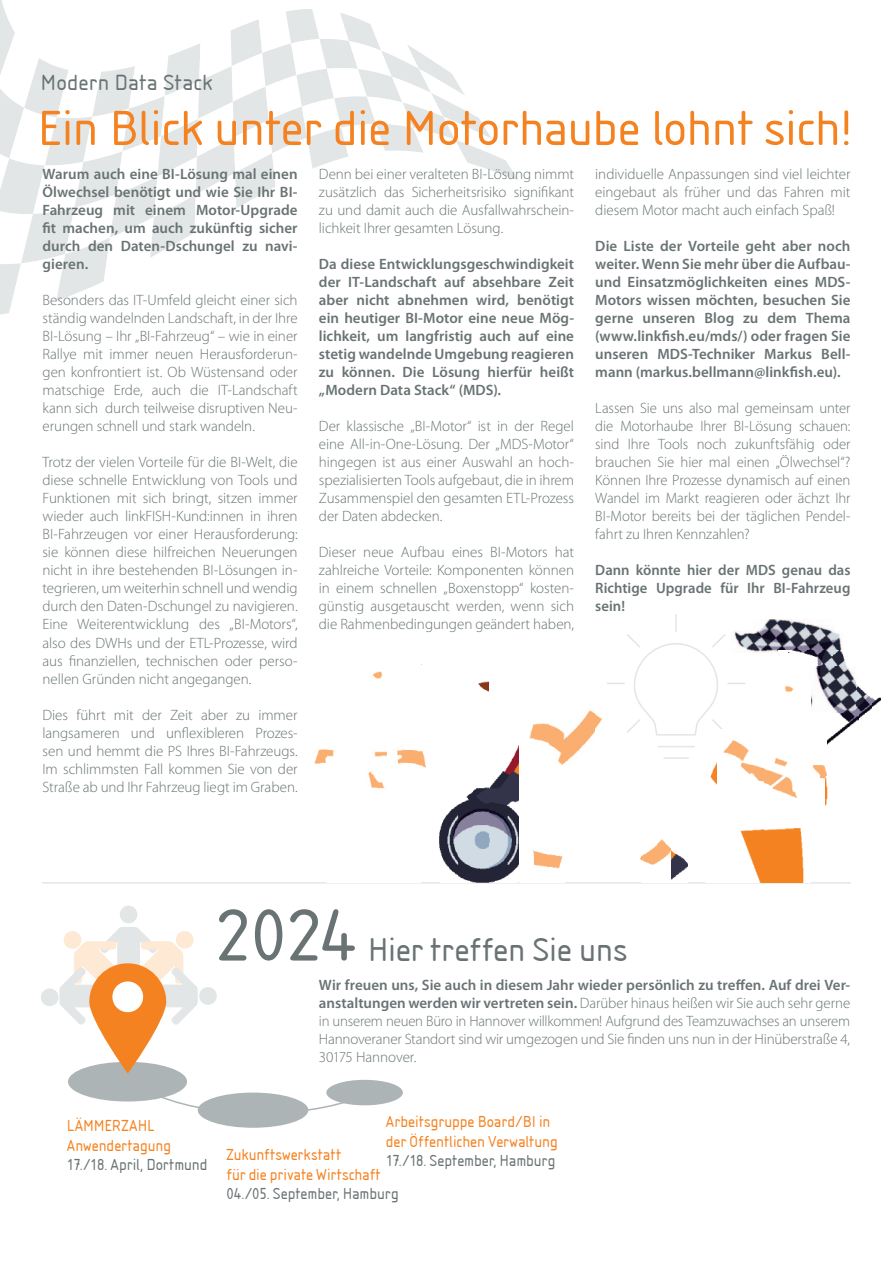
<style>
.page{position:relative;width:893px;height:1263px;background:#fff}
.page>*{position:absolute;margin:0;border:0;box-sizing:border-box;transform-origin:0 0}
.t1{font:76.95px "Isonorm Com";color:#697374;scale:1.05 1}
.t2{font:51.3px "Isonorm Com";letter-spacing:-.01em;color:#f58220;scale:1.05 1}
.t3{font:34.2px "Isonorm Com";letter-spacing:-.01em;color:#697374;scale:1.05 1}
.t4{font:22.8px "Isonorm Com";letter-spacing:.01em;color:#697374;scale:1.05 1}
.t5{font:16.5px/19.5px "Isonorm Com";letter-spacing:.005em;color:#f58220}
.t6{font:16.5px "Isonorm Com";letter-spacing:-.005em;color:#697374}
.t7{font:300 15px/18px "Myriad Pro";letter-spacing:-.005em;color:#697374;text-align:justify}
.t8{font:600 15px/18px "Myriad Pro";color:#697374;text-align:justify}
.s1{font-weight:600}
</style>
<div class="page">
<hr style="left:658px;top:746px;width:36px;height:1px;background:#e3e6e7">
<hr style="left:664px;top:757px;width:24px;height:2px;background:#e3e6e7">
<svg style="left:607px;top:615px;width:138px;height:121px"></svg>
<hr style="left:43px;top:882px;width:807px;height:2px;background:#e3e6e7">
<div style="left:198px;top:1092px;width:110px;height:36px;background:#adb4b6;border-radius:50%"></div>
<div style="left:68px;top:1062px;width:119px;height:39px;background:#adb4b6;border-radius:50%"></div>
<div style="left:120px;top:906px;width:17px;height:17px;background:#e3e6e7;border-radius:50%"></div>
<div style="left:120px;top:906px;width:17px;height:17px;border:2px solid #e3e6e7;border-radius:50%"></div>
<div style="left:42px;top:989px;width:16px;height:16px;background:#e3e6e7;border-radius:50%"></div>
<div style="left:41px;top:988px;width:18px;height:18px;border:2px solid #e3e6e7;border-radius:50%"></div>
<div style="left:200px;top:988px;width:16px;height:16px;background:#e3e6e7;border-radius:50%"></div>
<div style="left:199px;top:987px;width:18px;height:18px;border:2px solid #e3e6e7;border-radius:50%"></div>
<svg style="left:59px;top:927px;width:139px;height:146px"></svg>
<div style="left:326px;top:1080px;width:77px;height:25px;background:#adb4b6;border-radius:50%"></div>
<svg style="left:145px;top:1089px;width:226px;height:26px"></svg>
<img style="left:368px;top:671px;width:37px;height:118px">
<img style="left:326px;top:749px;width:8px;height:9px">
<img style="left:314px;top:749px;width:12px;height:15px">
<img style="left:405px;top:750px;width:16px;height:16px">
<img style="left:421px;top:751px;width:5px;height:17px">
<img style="left:731px;top:620px;width:111px;height:32px">
<img style="left:778px;top:651px;width:69px;height:15px">
<img style="left:811px;top:666px;width:46px;height:47px">
<img style="left:763px;top:685px;width:41px;height:197px">
<img style="left:857px;top:685px;width:16px;height:36px">
<img style="left:873px;top:698px;width:8px;height:9px">
<img style="left:732px;top:714px;width:31px;height:168px">
<img style="left:827px;top:713px;width:31px;height:32px">
<img style="left:716px;top:730px;width:16px;height:25px">
<img style="left:813px;top:765px;width:13px;height:41px">
<img style="left:710px;top:762px;width:7px;height:23px">
<img style="left:826px;top:778px;width:2px;height:28px">
<img style="left:487px;top:681px;width:47px;height:47px">
<img style="left:478px;top:682px;width:10px;height:16px">
<img style="left:534px;top:723px;width:15px;height:145px">
<img style="left:549px;top:710px;width:46px;height:55px">
<img style="left:595px;top:713px;width:31px;height:23px">
<img style="left:529px;top:728px;width:5px;height:129px">
<img style="left:503px;top:745px;width:16px;height:134px">
<img style="left:488px;top:771px;width:15px;height:111px">
<img style="left:473px;top:787px;width:15px;height:95px">
<img style="left:457px;top:791px;width:16px;height:91px">
<img style="left:642px;top:845px;width:15px;height:20px">
<img style="left:442px;top:805px;width:15px;height:70px">
<img style="left:439px;top:824px;width:3px;height:33px">
<img style="left:657px;top:839px;width:15px;height:41px">
<img style="left:672px;top:851px;width:16px;height:29px">
<img style="left:549px;top:854px;width:14px;height:15px">
<svg style="left:0;top:0;width:518px;height:314px"></svg>
<h3 class="t4" style="left:40px;top:70px;width:165px">Modern Data Stack</h3>
<h2 class="t2" style="left:37px;top:99px;width:777px">Ein Blick unter die Motorhaube lohnt sich!</h2>
<p class="t8" style="left:43px;top:165px;width:257px">Warum auch eine BI-Lösung mal einen Ölwechsel benötigt und wie Sie Ihr BI-Fahrzeug mit einem Motor-Upgrade fit machen, um auch zukünftig sicher durch den Daten-Dschungel zu navi&shy;gieren.</p>
<p class="t7" style="left:43px;top:291px;width:257px">Besonders das IT-Umfeld gleicht einer sich ständig wandelnden Landschaft, in der Ihre BI-Lösung – Ihr „BI-Fahrzeug“ – wie in einer Rallye mit immer neuen Herausforderun&shy;gen konfrontiert ist. Ob Wüstensand oder matschige Erde, auch die IT-Landschaft kann sich durch teilweise disruptiven Neu&shy;erungen schnell und stark wandeln.</p>
<p class="t7" style="left:43px;top:453px;width:257px">Trotz der vielen Vorteile für die BI-Welt, die diese schnelle Entwicklung von Tools und Funktionen mit sich bringt, sitzen immer wieder auch linkFISH-Kund:innen in ihren BI-Fahrzeugen vor einer Herausforderung: sie können diese hilfreichen Neuerungen nicht in ihre bestehenden BI-Lösungen in&shy;tegrieren, um weiterhin schnell und wendig durch den Daten-Dschungel zu navigieren.<br>Eine Weiterentwicklung des „BI-Motors“, also des DWHs und der ETL-Prozesse, wird aus finanziellen, technischen oder perso&shy;nellen Gründen nicht angegangen.</p>
<p class="t7" style="left:43px;top:705px;width:257px">Dies führt mit der Zeit aber zu immer langsameren und unflexibleren Prozes&shy;sen und hemmt die PS Ihres BI-Fahrzeugs.<br>Im schlimmsten Fall kommen Sie von der Straße ab und Ihr Fahrzeug liegt im Graben.</p>
<p class="t7" style="left:319px;top:165px;width:257px">Denn bei einer veralteten BI-Lösung nimmt zusätzlich das Sicherheitsrisiko signifikant zu und damit auch die Ausfallwahrschein&shy;lichkeit Ihrer gesamten Lösung.</p>
<p class="t8" style="left:319px;top:255px;width:257px">Da diese Entwicklungsgeschwindigkeit der IT-Landschaft auf absehbare Zeit aber nicht abnehmen wird, benötigt ein heutiger BI-Motor eine neue Mög&shy;lichkeit, um langfristig auch auf eine stetig wandelnde Umgebung reagieren zu können. Die Lösung hierfür heißt „Modern Data Stack“ (MDS).</p>
<p class="t7" style="left:319px;top:417px;width:257px">Der klassische „BI-Motor“ ist in der Regel eine All-in-One-Lösung. Der „MDS-Motor“ hingegen ist aus einer Auswahl an hoch&shy;spezialisierten Tools aufgebaut, die in ihrem Zusammenspiel den gesamten ETL-Prozess der Daten abdecken.</p>
<p class="t7" style="left:319px;top:543px;width:257px">Dieser neue Aufbau eines BI-Motors hat zahlreiche Vorteile: Komponenten können in einem schnellen „Boxenstopp“ kosten&shy;günstig ausgetauscht werden, wenn sich die Rahmenbedingungen geändert haben,</p>
<p class="t7" style="left:595px;top:165px;width:257px">individuelle Anpassungen sind viel leichter eingebaut als früher und das Fahren mit diesem Motor macht auch einfach Spaß!</p>
<p class="t8" style="left:595px;top:237px;width:257px">Die Liste der Vorteile geht aber noch weiter. Wenn Sie mehr über die Aufbau&shy;und Einsatzmöglichkeiten eines MDS-Motors wissen möchten, besuchen Sie gerne unseren Blog zu dem Thema (www.linkfish.eu/mds/) oder fragen Sie unseren MDS-Techniker Markus Bell&shy;mann (markus.bellmann@linkfish.eu).</p>
<p class="t7" style="left:595px;top:399px;width:257px">Lassen Sie uns also mal gemeinsam unter die Motorhaube Ihrer BI-Lösung schauen: sind Ihre Tools noch zukunftsfähig oder brauchen Sie hier mal einen „Ölwechsel“?<br>Können Ihre Prozesse dynamisch auf einen Wandel im Markt reagieren oder ächzt Ihr BI-Motor bereits bei der täglichen Pendel&shy;fahrt zu Ihren Kennzahlen?</p>
<p class="t8" style="left:595px;top:561px;width:257px">Dann könnte hier der MDS genau das Richtige Upgrade für Ihr BI-Fahrzeug sein!</p>
<h1 class="t1" style="left:215px;top:892px;width:136px">2024</h1>
<h3 class="t3" style="left:368px;top:930px;width:249px">Hier treffen Sie uns</h3>
<p class="t7" style="left:319px;top:976px;width:533px"><span class="s1">Wir freuen uns, Sie auch in diesem Jahr wieder persönlich zu treffen. Auf drei Ver&shy;anstaltungen werden wir vertreten sein.</span> Darüber hinaus heißen wir Sie auch sehr gerne in unserem neuen Büro in Hannover willkommen! Aufgrund des Teamzuwachses an unserem Hannoveraner Standort sind wir umgezogen und Sie finden uns nun in der Hinüberstraße 4, 30175 Hannover.</p>
<p class="t5" style="left:67px;top:1116px;width:106px">LÄMMERZAHL<br>Anwendertagung</p>
<p class="t6" style="left:67px;top:1155px;width:142px">17./18. April, Dortmund</p>
<p class="t5" style="left:386px;top:1112px;width:173px">Arbeitsgruppe Board/BI in der Öffentlichen Verwaltung</p>
<p class="t6" style="left:386px;top:1151px;width:171px">17./18. September, Hamburg</p>
<p class="t5" style="left:226px;top:1145px;width:156px">Zukunftswerkstatt<br>für die private Wirtschaft</p>
<p class="t6" style="left:226px;top:1184px;width:174px">04./05. September, Hamburg</p>
</div>
